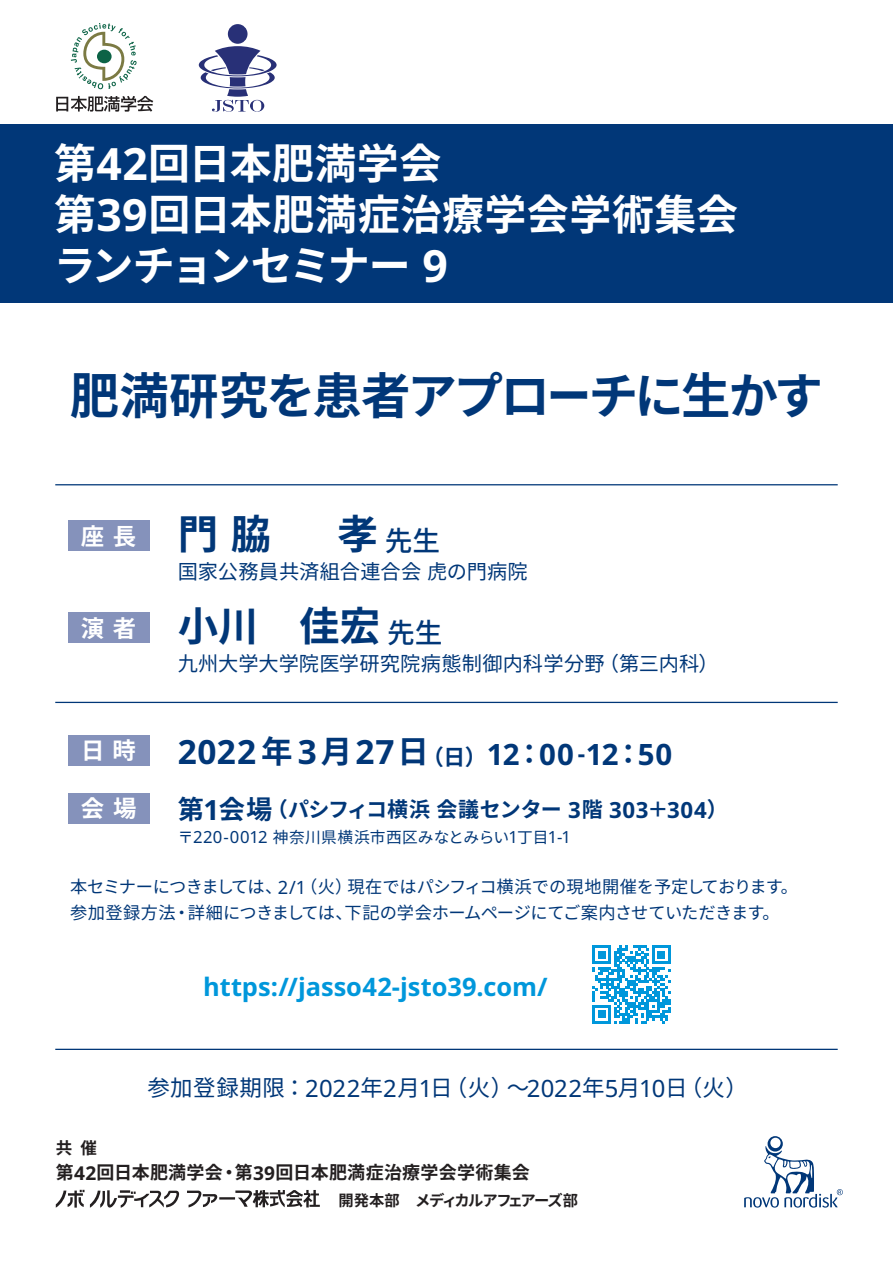
<style>
.page{position:relative;width:893px;height:1263px;background:#fff}
.page>*{position:absolute;margin:0;border:0;box-sizing:border-box;transform-origin:0 0}
.t1{font:700 49.5px "Noto Sans CJ Kjp";letter-spacing:-.06em;color:#013778}
.t2{font:700 42px/51px "Noto Sans CJ Kjp";letter-spacing:.005em;color:#fff}
.t3{font:700 40.5px "Noto Sans CJ Kjp";color:#013778}
.t4{font:700 29.4px "Apis";color:#013778}
.t5{font:500 27.75px "Noto Sans CJ Kjp";color:#013778}
.t6{font:700 25.5px "Apis";color:#0097db}
.t7{font:700 23.4px "Noto Sans CJ Kjp";letter-spacing:.365em;color:#fff}
.t8{font:22.5px "Noto Sans CJ Kjp";letter-spacing:.02em;color:#013778}
.t9{font:700 21px "Noto Sans CJ Kjp";letter-spacing:-.01em;color:#013778}
.t10{font:20.25px "Noto Sans CJ Kjp";letter-spacing:.005em;color:#013778}
.t11{font:700 18px "Noto Sans CJ Kjp";letter-spacing:.015em;color:#231f20}
.t12{font:17.25px/25.5px "Noto Sans CJ Kjp";letter-spacing:-.03em;color:#013778}
.t13{font:700 16.5px "Noto Sans CJ Kjp";color:#231f20}
.t14{font:15.75px "Noto Sans CJ Kjp";letter-spacing:.005em;color:#013778}
.t15{font:700 15.3px "Noto Sans CJ Kjp";letter-spacing:-.09em;color:#231f20}
.s1{font-family:"Apis";font-size:44.55px}
.s2{font-weight:700;font-size:40.5px}
.s3{font-weight:500;font-size:27.75px}
.s4{font-size:33.45px}
.s5{font-family:"Noto Sans CJ Kjp";font-size:31.5px}
.s6{font-family:"Noto Sans CJ Kjp";font-size:21.75px}
.s7{font-family:"Noto Sans CJ Kjp";font-size:27.75px}
.s8{font-size:23.1px}
.s9{font-size:26.25px}
.s10{font-family:"Apis";font-size:27.75px}
.s11{font-family:"Apis";font-size:22.2px}
.s12{font-family:"Apis";font-size:16.65px}
.s13{font-family:"Apis";font-size:18.3px}
.s14{font-family:"Apis";font-size:23.85px}
.s15{font-family:"Apis";font-size:19.05px}
</style>
<div class="page">
<div style="left:0;top:124px;width:893px;height:179px;background:#013778"></div>
<svg style="left:768px;top:1136px;width:15px;height:15px"></svg>
<div style="left:770px;top:1138px;width:11px;height:10px;background:#fff;border-radius:50%"></div>
<svg style="left:744px;top:1146px;width:99px;height:61px"></svg>
<svg style="left:56px;top:1190px;width:264px;height:18px"></svg>
<hr style="left:55px;top:484px;width:783px;height:1px;background:#013778">
<hr style="left:55px;top:702px;width:783px;height:1px;background:#013778">
<hr style="left:55px;top:1049px;width:783px;height:1px;background:#013778">
<div style="left:68px;top:520px;width:81px;height:31px;background:#8592bb"></div>
<div style="left:68px;top:612px;width:81px;height:31px;background:#8592bb"></div>
<div style="left:68px;top:735px;width:81px;height:31px;background:#8592bb"></div>
<div style="left:68px;top:793px;width:81px;height:31px;background:#8592bb"></div>
<svg style="left:56px;top:96px;width:97px;height:16px"></svg>
<svg style="left:71px;top:23px;width:66px;height:66px"></svg>
<div style="left:228px;top:24px;width:20px;height:20px;background:#283077;border-radius:50%"></div>
<svg style="left:199px;top:46px;width:78px;height:66px"></svg>
<svg style="left:592px;top:945px;width:79px;height:78px"></svg>
<h2 class="t2" style="left:54px;top:139px;width:686px">第<span class="s1">42</span>回日本肥満学会<br>第<span class="s1">39</span>回日本肥満症治療学会学術集会ランチョンセミナー <span class="s1">9</span></h2>
<h1 class="t1" style="left:70px;top:368px;width:755px">肥満研究を患者アプローチに生かす</h1>
<h3 class="t7" style="left:81px;top:523px;width:57px">座長</h3>
<h3 class="t7" style="left:81px;top:615px;width:57px">演者</h3>
<h3 class="t7" style="left:81px;top:737px;width:56px">日時</h3>
<h3 class="t7" style="left:81px;top:796px;width:57px">会場</h3>
<h3 class="t3" style="left:178px;top:511px;width:95px">門脇</h3>
<h3 class="t5" style="left:337px;top:526px;width:104px"><span class="s2">孝</span>先生</h3>
<p class="t10" style="left:178px;top:560px;width:352px">国家公務員共済組合連合会虎の門病院</p>
<h3 class="t3" style="left:178px;top:603px;width:266px">小川 佳宏<span class="s3">先生</span></h3>
<p class="t10" style="left:178px;top:652px;width:542px">九州大学大学院医学研究院病態制御内科学分野（第三内科）</p>
<h3 class="t4" style="left:178px;top:733px;width:496px"><span class="s4">2022</span><span class="s5">年</span><span class="s4">3</span><span class="s5">月</span><span class="s4">27</span><span class="s5">日</span><span class="s6">（日）</span>12<span class="s7">：</span>00<span class="s8">-</span>12<span class="s7">：</span>50</h3>
<p class="t9" style="left:178px;top:798px;width:551px"><span class="s9">第</span><span class="s10">1</span><span class="s9">会場</span>（パシフィコ横浜会議センター <span class="s11">3</span>階 <span class="s11">303</span>＋<span class="s11">304</span>）</p>
<p class="t14" style="left:178px;top:828px;width:395px">〒<span class="s12">220-0012</span> 神奈川県横浜市西区みなとみらい<span class="s12">1</span>丁目<span class="s12">1-1</span></p>
<p class="t12" style="left:70px;top:875px;width:729px">本セミナーにつきましては、<span class="s13">2/1</span>（火）現在ではパシフィコ横浜での現地開催を予定しております。参加登録方法・詳細につきましては、下記の学会ホームページにてご案内させていただきます。</p>
<h3 class="t6" style="left:203px;top:969px;width:346px">https://jasso42-jsto39.com/</h3>
<p class="t13" style="left:56px;top:1138px;width:43px">共催</p>
<h3 class="t8" style="left:148px;top:1075px;width:602px">参加登録期限：<span class="s14">2022</span>年<span class="s14">2</span>月<span class="s14">1</span>日（火）～<span class="s14">2022</span>年<span class="s14">5</span>月<span class="s14">10</span>日（火）</h3>
<p class="t11" style="left:56px;top:1162px;width:475px">第<span class="s15">42</span>回日本肥満学会・第<span class="s15">39</span>回日本肥満症治療学会学術集会</p>
<p class="t15" style="left:339px;top:1192px;width:241px">開発本部　メディカルアフェアーズ部</p>
</div>
